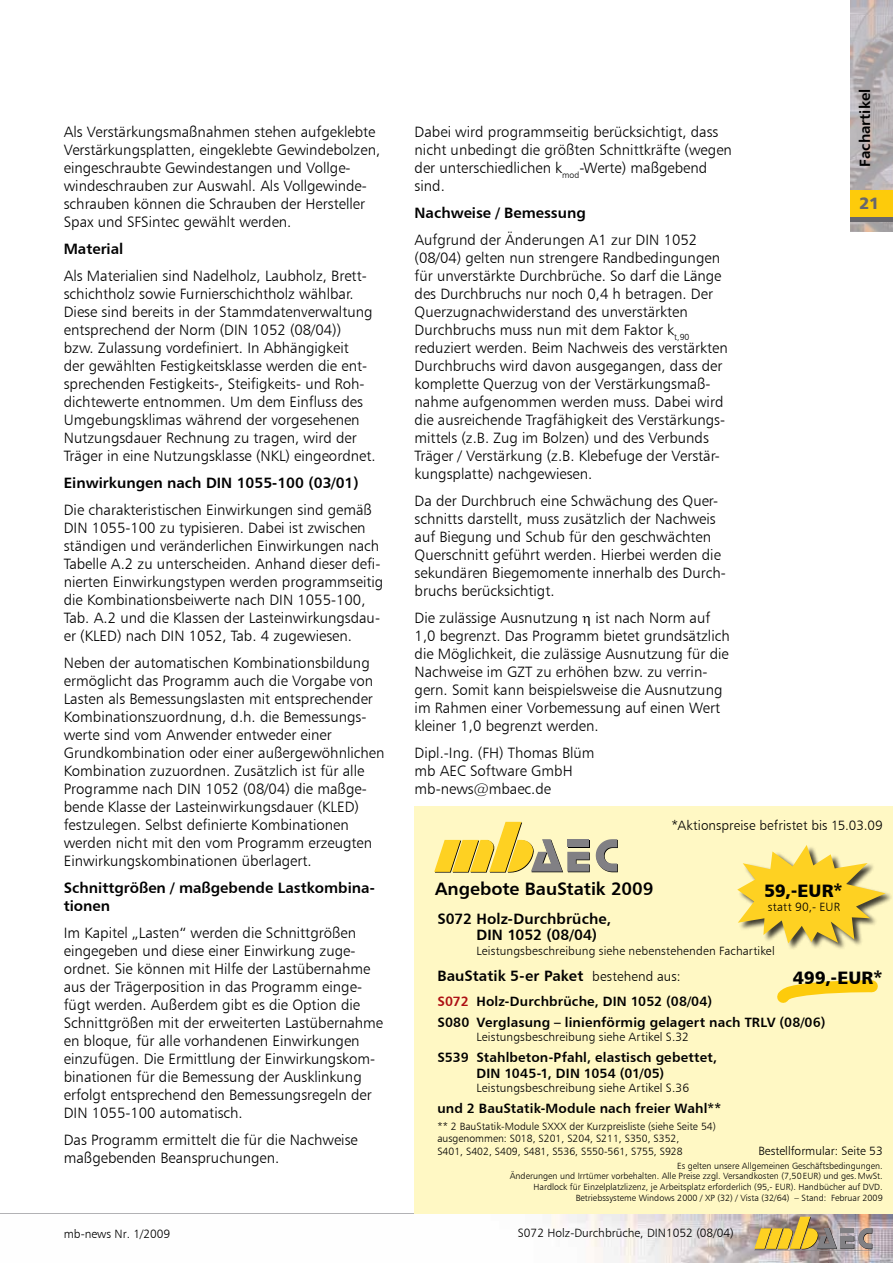
<style>
.page{position:relative;width:893px;height:1263px;background:#fff}
.page>*{position:absolute;margin:0;border:0;box-sizing:border-box;transform-origin:0 0}
.t1{font:18px "Humanist 777 BT Bold B";letter-spacing:-.005em;color:#000}
.t2{font:18px "Humanist 777 BT Black B";color:#000}
.t3{font:16.5px "Humanist 777 BT Black B";color:#68676c}
.t4{font:15px/18px "Humanist 777 BT Light B";color:#000}
.t5{font:15px/18px "Humanist 777 BT Bold B";color:#000}
.t6{font:13.5px/20.5px "Humanist 777 BT Bold B";letter-spacing:.01em;color:#000}
.t7{font:13.5px "Humanist 777 BT Light B";letter-spacing:.01em;color:#000}
.t8{font:12px "Humanist 777 BT Light B";letter-spacing:.005em;color:#000}
.t9{font:12px "Humanist 777 BT Light B";letter-spacing:.025em;color:#000}
.t10{font:10.5px/12.6px "Humanist 777 BT Light B";color:#000}
.t11{font:9px/10.8px "Humanist 777 BT Light B";color:#000;text-align:right}
.s1{font-family:"Humanist 777 BT Light B";font-size:13.5px}
.s2{color:#ad0f13}
</style>
<div class="page">
<hr style="left:0;top:1213px;width:893px;height:1px;background:#98989c">
<svg style="left:850px;top:0;width:43px;height:232px"></svg>
<img style="left:550px;top:1214px;width:343px;height:49px">
<img style="left:754px;top:1217px;width:118px;height:32px">
<div style="left:850px;top:191px;width:43px;height:27px;background:#fdcb0b"></div>
<hr style="left:850px;top:218px;width:43px;height:4px;background:#68676c">
<div style="left:415px;top:806px;width:478px;height:407px;background:#fff8c4"></div>
<svg style="left:596px;top:839px;width:22px;height:33px"></svg>
<svg style="left:434px;top:822px;width:156px;height:50px"></svg>
<svg style="left:777px;top:980px;width:101px;height:23px"></svg>
<div style="left:737px;top:844px;width:156px;height:106px;background:#000;opacity:.75"></div>
<svg style="left:737px;top:845px;width:148px;height:98px"></svg>
<p class="t4" style="left:64px;top:122px;width:318px">Als Verstärkungsmaßnahmen stehen aufgeklebte Verstärkungsplatten, eingeklebte Gewindebolzen, eingeschraubte Gewindestangen und Vollge&shy;windeschrauben zur Auswahl. Als Vollgewinde&shy;schrauben können die Schrauben der Hersteller Spax und SFSintec gewählt werden.</p>
<p class="t5" style="left:64px;top:239px;width:61px">Material</p>
<p class="t4" style="left:64px;top:266px;width:313px">Als Materialien sind Nadelholz, Laubholz, Brett&shy;schichtholz sowie Furnierschichtholz wählbar.<br>Diese sind bereits in der Stammdatenverwaltung entsprechend der Norm (DIN 1052 (08/04))<br>bzw. Zulassung vordefiniert. In Abhängigkeit<br>der gewählten Festigkeitsklasse werden die ent&shy;sprechenden Festigkeits-, Steifigkeits- und Roh&shy;dichtewerte entnommen. Um dem Einfluss des Umgebungsklimas während der vorgesehenen Nutzungsdauer Rechnung zu tragen, wird der Träger in eine Nutzungsklasse (NKL) eingeordnet.</p>
<p class="t5" style="left:64px;top:473px;width:297px">Einwirkungen nach DIN 1055-100 (03/01)</p>
<p class="t4" style="left:64px;top:500px;width:321px">Die charakteristischen Einwirkungen sind gemäß DIN 1055-100 zu typisieren. Dabei ist zwischen ständigen und veränderlichen Einwirkungen nach Tabelle A.2 zu unterscheiden. Anhand dieser defi&shy;nierten Einwirkungstypen werden programmseitig die Kombinationsbeiwerte nach DIN 1055-100, Tab. A.2 und die Klassen der Lasteinwirkungsdau&shy;er (KLED) nach DIN 1052, Tab. 4 zugewiesen.</p>
<p class="t4" style="left:64px;top:653px;width:322px">Neben der automatischen Kombinationsbildung ermöglicht das Programm auch die Vorgabe von Lasten als Bemessungslasten mit entsprechender Kombinationszuordnung, d.h. die Bemessungs&shy;werte sind vom Anwender entweder einer Grundkombination oder einer außergewöhnlichen Kombination zuzuordnen. Zusätzlich ist für alle Programme nach DIN 1052 (08/04) die maßge&shy;bende Klasse der Lasteinwirkungsdauer (KLED) festzulegen. Selbst definierte Kombinationen werden nicht mit den vom Programm erzeugten Einwirkungskombinationen überlagert.</p>
<p class="t5" style="left:64px;top:878px;width:312px">Schnittgrößen / maßgebende Lastkombina&shy;tionen</p>
<p class="t4" style="left:64px;top:923px;width:321px">Im Kapitel „Lasten“ werden die Schnittgrößen eingegeben und diese einer Einwirkung zuge&shy;ordnet. Sie können mit Hilfe der Lastübernahme aus der Trägerposition in das Programm einge&shy;fügt werden. Außerdem gibt es die Option die Schnittgrößen mit der erweiterten Lastübernahme en bloque, für alle vorhandenen Einwirkungen einzufügen. Die Ermittlung der Einwirkungskom&shy;binationen für die Bemessung der Ausklinkung erfolgt entsprechend den Bemessungsregeln der DIN 1055-100 automatisch.</p>
<p class="t4" style="left:64px;top:1130px;width:295px">Das Programm ermittelt die für die Nachweise maßgebenden Beanspruchungen.</p>
<p class="t4" style="left:415px;top:122px;width:319px">Dabei wird programmseitig berücksichtigt, dass nicht unbedingt die größten Schnittkräfte (wegen der unterschiedlichen k<sub>mod</sub>-Werte) maßgebend sind.</p>
<p class="t5" style="left:415px;top:203px;width:173px">Nachweise / Bemessung</p>
<p class="t4" style="left:415px;top:230px;width:315px">Aufgrund der Änderungen A1 zur DIN 1052 (08/04) gelten nun strengere Randbedingungen für unverstärkte Durchbrüche. So darf die Länge des Durchbruchs nur noch 0,4 h betragen. Der Querzugnachwiderstand des unverstärkten Durchbruchs muss nun mit dem Faktor k<sub>t,90 </sub>reduziert werden. Beim Nachweis des verstärkten Durchbruchs wird davon ausgegangen, dass der komplette Querzug von der Verstärkungsmaß&shy;nahme aufgenommen werden muss. Dabei wird die ausreichende Tragfähigkeit des Verstärkungs&shy;mittels (z.B. Zug im Bolzen) und des Verbunds Träger / Verstärkung (z.B. Klebefuge der Verstär&shy;kungsplatte) nachgewiesen.</p>
<p class="t4" style="left:415px;top:491px;width:313px">Da der Durchbruch eine Schwächung des Quer&shy;schnitts darstellt, muss zusätzlich der Nachweis auf Biegung und Schub für den geschwächten Querschnitt geführt werden. Hierbei werden die sekundären Biegemomente innerhalb des Durch&shy;bruchs berücksichtigt.</p>
<p class="t4" style="left:415px;top:608px;width:317px">Die zulässige Ausnutzung ist nach Norm auf 1,0 begrenzt. Das Programm bietet grundsätzlich die Möglichkeit, die zulässige Ausnutzung für die Nachweise im GZT zu erhöhen bzw. zu verrin&shy;gern. Somit kann beispielsweise die Ausnutzung im Rahmen einer Vorbemessung auf einen Wert kleiner 1,0 begrenzt werden.</p>
<p class="t4" style="left:415px;top:743px;width:181px">Dipl.-Ing. (FH) Thomas Blüm mb AEC Software GmbH mb-news@mbaec.de</p>
<p class="t5" style="left:855px;top:167px;width:79px;rotate:-90deg">Fachartikel</p>
<p class="t3" style="left:859px;top:192px;width:22px">21</p>
<p class="t7" style="left:671px;top:817px;width:213px">*Aktionspreise befristet bis 15.03.09</p>
<p class="t1" style="left:435px;top:877px;width:220px">Angebote BauStatik 2009</p>
<p class="t5" style="left:476px;top:910px;width:136px;line-height:16.5px;text-indent:-39px">S072 Holz-Durchbrüche,<br>DIN 1052 (08/04)</p>
<p class="t8" style="left:476px;top:943px;width:300px">Leistungsbeschreibung siehe nebenstehenden Fachartikel</p>
<p class="t5" style="left:437px;top:967px;width:245px">BauStatik 5-er Paket <span class="s1">bestehend aus:</span></p>
<p class="t6" style="left:437px;top:991px;width:390px"><span class="s2">S072</span> Holz-Durchbrüche, DIN 1052 (08/04)<br>S080 Verglasung – linienförmig gelagert nach TRLV (08/06)</p>
<p class="t8" style="left:476px;top:1029px;width:214px">Leistungsbeschreibung siehe Artikel S.32</p>
<p class="t6" style="left:476px;top:1048px;width:242px;line-height:16.2px;text-indent:-39px">S539 Stahlbeton-Pfahl, elastisch gebettet,<br>DIN 1045-1, DIN 1054 (01/05)</p>
<p class="t8" style="left:476px;top:1080px;width:214px">Leistungsbeschreibung siehe Artikel S.36</p>
<p class="t6" style="left:437px;top:1097px;width:285px">und 2 BauStatik-Module nach freier Wahl**</p>
<p class="t10" style="left:437px;top:1119px;width:280px">** 2 BauStatik-Module SXXX der Kurzpreisliste (siehe Seite 54) ausgenommen: S018, S201, S204, S211, S350, S352,<br>S401, S402, S409, S481, S536, S550-561, S755, S928</p>
<p class="t2" style="left:764px;top:879px;width:80px">59,-EUR*</p>
<p class="t9" style="left:768px;top:899px;width:74px">statt 90,- EUR</p>
<p class="t2" style="left:793px;top:966px;width:91px">499,-EUR*</p>
<p class="t8" style="left:758px;top:1144px;width:126px">Bestellformular: Seite 53</p>
<p class="t11" style="left:510px;top:1160px;width:374px">Es gelten unsere Allgemeinen Geschäftsbedingungen.<br>Änderungen und Irrtümer vorbehalten. Alle Preise zzgl. Versandkosten (7,50EUR) und ges.MwSt.<br>Hardlock für Einzelplatzlizenz, je Arbeitsplatz erforderlich (95,- EUR). Handbücher auf DVD.<br>Betriebssysteme Windows 2000 / XP (32) / Vista (32/64) – Stand: Februar 2009</p>
<p class="t8" style="left:64px;top:1227px;width:108px">mb-news Nr. 1/2009</p>
<p class="t8" style="left:518px;top:1225px;width:217px">S072 Holz-Durchbrüche, DIN1052 (08/04)</p>
</div>
